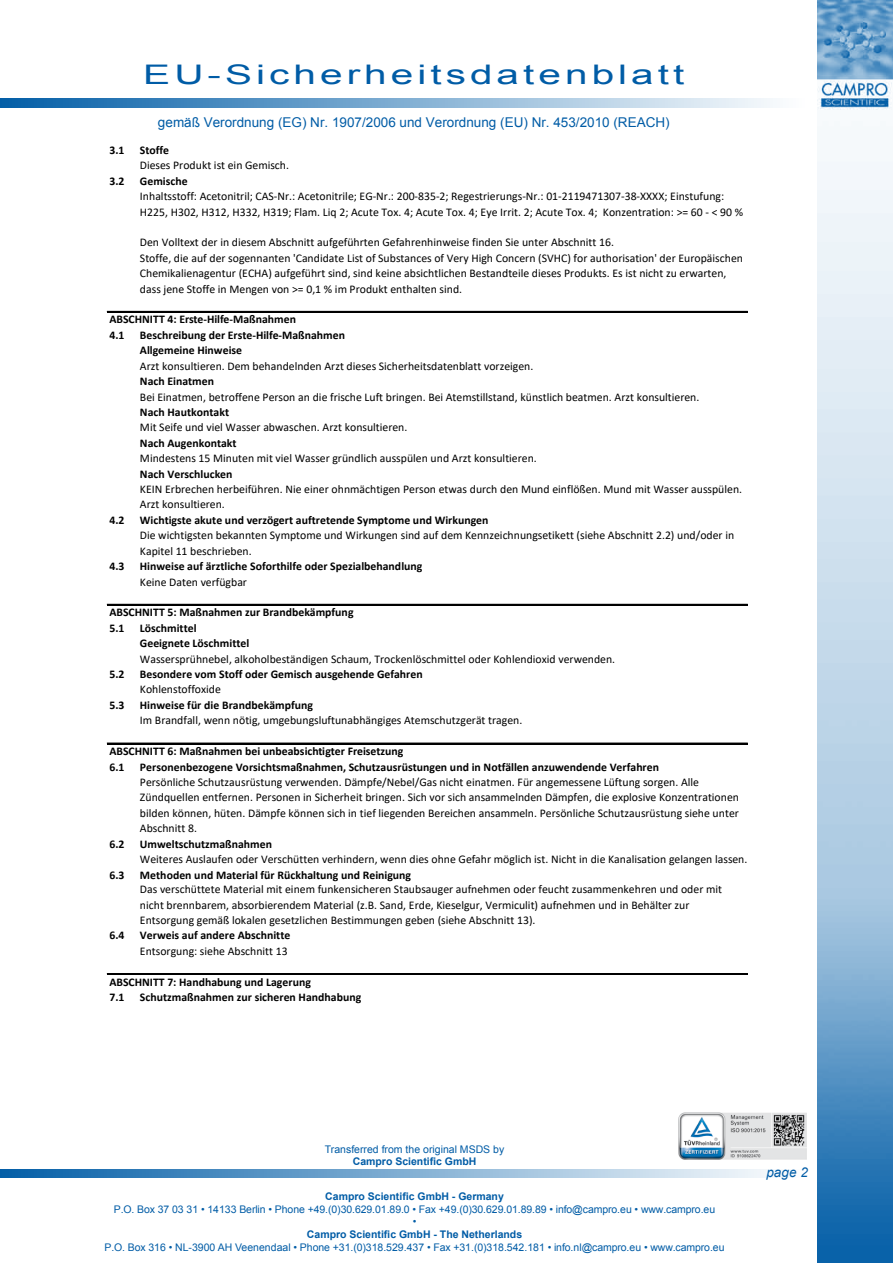
<style>
.page{position:relative;width:893px;height:1263px;background:#fff}
.page>*{position:absolute;margin:0;border:0;box-sizing:border-box;transform-origin:0 0}
.t1{font:27px "Arial";letter-spacing:.1em;color:#005ca6;scale:1.5 1}
.t2{font:13.5px "Arial";color:#005ca6}
.t3{font:italic 13.5px "Arial";color:#005ca6}
.t4{font:11.7px/15.5px "Calibri";color:#000}
.t5{font:700 11.7px/15.5px "Calibri";color:#000}
.t6{font:10.5px/12.6px "Arial";letter-spacing:-.01em;color:#005ca6;text-align:center}
.t7{font:700 10.5px "Arial";color:#005ca6}
</style>
<div class="page">
<svg style="left:0;top:1169px;width:773px;height:9px;background:#7babd1"></svg>
<img style="left:817px;top:0;width:76px;height:1263px">
<img style="left:678px;top:1112px;width:128px;height:48px">
<svg style="left:0;top:99px;width:773px;height:8px;background:#7babd1"></svg>
<hr style="left:107px;top:311px;width:640px;height:1px;background:#000">
<hr style="left:107px;top:604px;width:640px;height:1px;background:#000">
<hr style="left:107px;top:743px;width:640px;height:1px;background:#000">
<hr style="left:107px;top:973px;width:640px;height:2px;background:#000">
<h1 class="t1" style="left:143px;top:57px;width:362px">EU-Sicherheitsdatenblatt</h1>
<p class="t2" style="left:158px;top:113px;width:513px">gemäß Verordnung (EG) Nr. 1907/2006 und Verordnung (EU) Nr. 453/2010 (REACH)</p>
<p class="t5" style="left:109px;top:142px;width:17px">3.1</p>
<p class="t5" style="left:140px;top:142px;width:31px">Stoffe</p>
<p class="t5" style="left:109px;top:173px;width:17px">3.2</p>
<p class="t5" style="left:140px;top:173px;width:49px">Gemische</p>
<p class="t4" style="left:140px;top:157px;width:151px">Dieses Produkt ist ein Gemisch.</p>
<p class="t4" style="left:140px;top:188px;width:605px">Inhaltsstoff: Acetonitril; CAS-Nr.: Acetonitrile; EG-Nr.: 200-835-2; Regestrierungs-Nr.: 01-2119471307-38-XXXX; Einstufung:<br>H225, H302, H312, H332, H319; Flam. Liq 2; Acute Tox. 4; Acute Tox. 4; Eye Irrit. 2; Acute Tox. 4; Konzentration: &gt;= 60 - &lt; 90 %</p>
<p class="t4" style="left:140px;top:235px;width:476px">Den Volltext der in diesem Abschnitt aufgeführten Gefahrenhinweise finden Sie unter Abschnitt 16.</p>
<p class="t4" style="left:140px;top:250px;width:604px">Stoffe, die auf der sogennanten 'Candidate List of Substances of Very High Concern (SVHC) for authorisation' der Europäischen<br>Chemikalienagentur (ECHA) aufgeführt sind, sind keine absichtlichen Bestandteile dieses Produkts. Es ist nicht zu erwarten, dass jene Stoffe in Mengen von &gt;= 0,1 % im Produkt enthalten sind.</p>
<p class="t5" style="left:109px;top:312px;width:188px">ABSCHNITT 4: Erste-Hilfe-Maßnahmen<br>4.1</p>
<p class="t5" style="left:140px;top:327px;width:207px">Beschreibung der Erste-Hilfe-Maßnahmen<br>Allgemeine Hinweise</p>
<p class="t4" style="left:140px;top:358px;width:395px">Arzt konsultieren. Dem behandelnden Arzt dieses Sicherheitsdatenblatt vorzeigen.</p>
<p class="t5" style="left:140px;top:373px;width:76px">Nach Einatmen</p>
<p class="t4" style="left:140px;top:389px;width:561px">Bei Einatmen, betroffene Person an die frische Luft bringen. Bei Atemstillstand, künstlich beatmen. Arzt konsultieren.</p>
<p class="t5" style="left:140px;top:404px;width:91px">Nach Hautkontakt</p>
<p class="t4" style="left:140px;top:419px;width:269px">Mit Seife und viel Wasser abwaschen. Arzt konsultieren.</p>
<p class="t5" style="left:140px;top:435px;width:98px">Nach Augenkontakt</p>
<p class="t4" style="left:140px;top:450px;width:398px">Mindestens 15 Minuten mit viel Wasser gründlich ausspülen und Arzt konsultieren.</p>
<p class="t5" style="left:140px;top:466px;width:94px">Nach Verschlucken</p>
<p class="t4" style="left:140px;top:481px;width:604px">KEIN Erbrechen herbeiführen. Nie einer ohnmächtigen Person etwas durch den Mund einflößen. Mund mit Wasser ausspülen.<br>Arzt konsultieren.</p>
<p class="t4" style="left:140px;top:527px;width:596px">Die wichtigsten bekannten Symptome und Wirkungen sind auf dem Kennzeichnungsetikett (siehe Abschnitt 2.2) und/oder in<br>Kapitel 11 beschrieben.</p>
<p class="t5" style="left:109px;top:512px;width:17px">4.2</p>
<p class="t5" style="left:140px;top:512px;width:350px">Wichtigste akute und verzögert auftretende Symptome und Wirkungen</p>
<p class="t5" style="left:109px;top:558px;width:17px">4.3</p>
<p class="t5" style="left:140px;top:558px;width:284px">Hinweise auf ärztliche Soforthilfe oder Spezialbehandlung</p>
<p class="t4" style="left:140px;top:574px;width:109px">Keine Daten verfügbar</p>
<p class="t5" style="left:109px;top:605px;width:246px">ABSCHNITT 5: Maßnahmen zur Brandbekämpfung<br>5.1</p>
<p class="t5" style="left:140px;top:620px;width:111px">Löschmittel<br>Geeignete Löschmittel</p>
<p class="t4" style="left:140px;top:651px;width:477px">Wassersprühnebel, alkoholbeständigen Schaum, Trockenlöschmittel oder Kohlendioxid verwenden.</p>
<p class="t5" style="left:109px;top:666px;width:17px">5.2</p>
<p class="t5" style="left:140px;top:666px;width:284px">Besondere vom Stoff oder Gemisch ausgehende Gefahren</p>
<p class="t4" style="left:140px;top:681px;width:83px">Kohlenstoffoxide</p>
<p class="t5" style="left:109px;top:697px;width:17px">5.3</p>
<p class="t5" style="left:140px;top:697px;width:175px">Hinweise für die Brandbekämpfung</p>
<p class="t5" style="left:109px;top:743px;width:296px">ABSCHNITT 6: Maßnahmen bei unbeabsichtigter Freisetzung<br>6.1</p>
<p class="t4" style="left:140px;top:712px;width:384px">Im Brandfall, wenn nötig, umgebungsluftunabhängiges Atemschutzgerät tragen.</p>
<p class="t5" style="left:140px;top:759px;width:521px">Personenbezogene Vorsichtsmaßnahmen, Schutzausrüstungen und in Notfällen anzuwendende Verfahren</p>
<p class="t4" style="left:140px;top:774px;width:601px">Persönliche Schutzausrüstung verwenden. Dämpfe/Nebel/Gas nicht einatmen. Für angemessene Lüftung sorgen. Alle Zündquellen entfernen. Personen in Sicherheit bringen. Sich vor sich ansammelnden Dämpfen, die explosive Konzentrationen bilden können, hüten. Dämpfe können sich in tief liegenden Bereichen ansammeln. Persönliche Schutzausrüstung siehe unter Abschnitt 8.</p>
<p class="t5" style="left:109px;top:836px;width:17px">6.2</p>
<p class="t5" style="left:140px;top:836px;width:134px">Umweltschutzmaßnahmen</p>
<p class="t5" style="left:109px;top:867px;width:17px">6.3</p>
<p class="t5" style="left:140px;top:867px;width:273px">Methoden und Material für Rückhaltung und Reinigung</p>
<p class="t4" style="left:140px;top:851px;width:609px">Weiteres Auslaufen oder Verschütten verhindern, wenn dies ohne Gefahr möglich ist. Nicht in die Kanalisation gelangen lassen.</p>
<p class="t4" style="left:140px;top:881px;width:584px">Das verschüttete Material mit einem funkensicheren Staubsauger aufnehmen oder feucht zusammenkehren und oder mit nicht brennbarem, absorbierendem Material (z.B. Sand, Erde, Kieselgur, Vermiculit) aufnehmen und in Behälter zur<br>Entsorgung gemäß lokalen gesetzlichen Bestimmungen geben (siehe Abschnitt 13).</p>
<p class="t5" style="left:109px;top:928px;width:17px">6.4</p>
<p class="t5" style="left:140px;top:928px;width:152px">Verweis auf andere Abschnitte</p>
<p class="t5" style="left:109px;top:974px;width:203px">ABSCHNITT 7: Handhabung und Lagerung<br>7.1</p>
<p class="t4" style="left:140px;top:943px;width:149px">Entsorgung: siehe Abschnitt 13</p>
<p class="t5" style="left:140px;top:989px;width:223px">Schutzmaßnahmen zur sicheren Handhabung</p>
<p class="t6" style="left:325px;top:1143px;width:181px">Transferred from the original MSDS by</p>
<p class="t7" style="left:353px;top:1155px;width:125px">Campro Scientific GmbH</p>
<p class="t7" style="left:325px;top:1189px;width:180px">Campro Scientific GmbH - Germany</p>
<p class="t6" style="left:114px;top:1203px;width:603px">P.O. Box 37 03 31 • 14133 Berlin • Phone +49.(0)30.629.01.89.0 • Fax +49.(0)30.629.01.89.89 • info@campro.eu • www.campro.eu •</p>
<p class="t7" style="left:307px;top:1227px;width:217px">Campro Scientific GmbH - The Netherlands</p>
<p class="t6" style="left:104px;top:1241px;width:622px">P.O. Box 316 • NL-3900 AH Veenendaal • Phone +31.(0)318.529.437 • Fax +31.(0)318.542.181 • info.nl@campro.eu • www.campro.eu</p>
<p class="t3" style="left:766px;top:1164px;width:43px">page 2</p>
</div>
